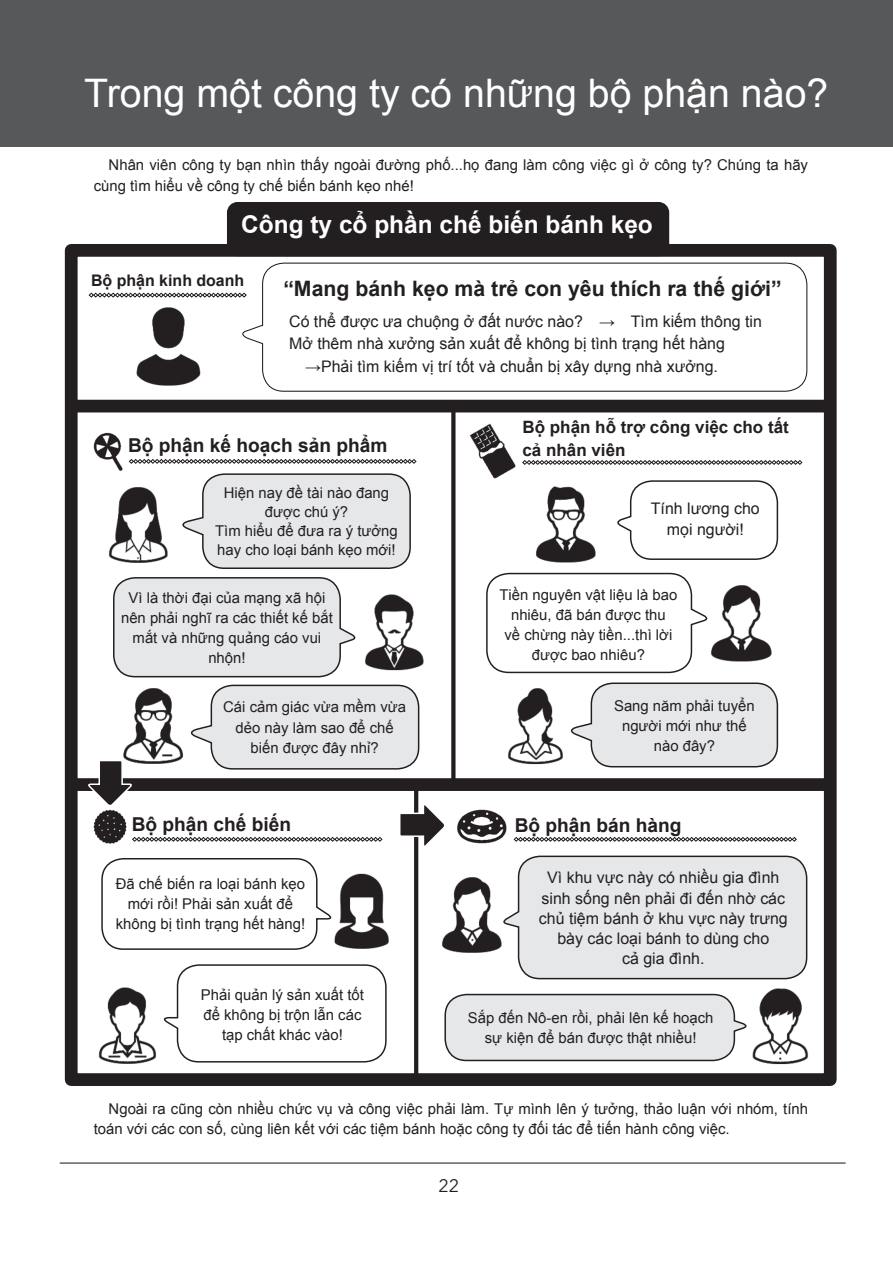
<style>
.page{position:relative;width:893px;height:1263px;background:#fff}
.page>*{position:absolute;margin:0;border:0;box-sizing:border-box;transform-origin:0 0}
.t1{font:39.3px "Arial";color:#fff}
.t2{font:700 24.45px "Arial";color:#fff}
.t3{font:700 21.3px "Arial";color:#231f20}
.t4{font:700 19.2px "Arial";color:#231f20}
.t5{font:18px "Avenir Next";color:#231f20}
.t6{font:700 16.95px "Arial";color:#231f20}
.t7{font:15.9px/20.2px "Arial";color:#231f20;text-align:center}
.t8{font:700 15.9px "Arial";color:#231f20}
.t9{font:14.85px/20.2px "Arial";color:#231f20;text-align:center}
</style>
<div class="page">
<div style="left:0;top:0;width:893px;height:147px;background:#57585a"></div>
<hr style="left:60px;top:1162px;width:785px;height:1px;background:#231f20">
<img style="left:123px;top:688px;width:60px;height:76px">
<div style="left:229px;top:204px;width:438px;height:50px;background:#231f20;border-radius:9px"></div>
<div style="left:227px;top:202px;width:442px;height:54px;border:4px solid #231f20;border-radius:9px"></div>
<div style="left:65px;top:244px;width:772px;height:842px;border:13px solid #231f20"></div>
<svg style="left:239px;top:262px;width:569px;height:130px"></svg>
<img style="left:469px;top:423px;width:47px;height:56px">
<svg style="left:113px;top:577px;width:243px;height:101px;background:#e0e1e2"></svg>
<svg style="left:182px;top:473px;width:229px;height:96px;background:#e0e1e2"></svg>
<svg style="left:570px;top:682px;width:209px;height:86px;background:#e0e1e2"></svg>
<svg style="left:190px;top:684px;width:230px;height:86px;background:#e0e0e2"></svg>
<svg style="left:163px;top:964px;width:224px;height:99px"></svg>
<svg style="left:101px;top:858px;width:231px;height:92px"></svg>
<svg style="left:444px;top:993px;width:303px;height:69px;background:#dedfe0"></svg>
<svg style="left:503px;top:855px;width:305px;height:125px;background:#e1e2e4"></svg>
<svg style="left:617px;top:480px;width:162px;height:80px"></svg>
<svg style="left:486px;top:572px;width:222px;height:102px"></svg>
<img style="left:136px;top:307px;width:64px;height:79px">
<img style="left:93px;top:432px;width:29px;height:38px">
<img style="left:93px;top:810px;width:34px;height:33px">
<img style="left:109px;top:487px;width:59px;height:76px">
<img style="left:365px;top:594px;width:59px;height:77px">
<img style="left:536px;top:486px;width:60px;height:77px">
<img style="left:711px;top:585px;width:61px;height:77px">
<img style="left:508px;top:688px;width:55px;height:77px">
<img style="left:334px;top:873px;width:55px;height:76px">
<img style="left:98px;top:987px;width:59px;height:77px">
<img style="left:457px;top:809px;width:50px;height:35px">
<img style="left:442px;top:877px;width:60px;height:76px">
<img style="left:752px;top:988px;width:56px;height:77px">
<svg style="left:129px;top:459px;width:287px;height:5px"></svg>
<svg style="left:89px;top:293px;width:158px;height:4px"></svg>
<svg style="left:132px;top:837px;width:250px;height:5px"></svg>
<svg style="left:514px;top:837px;width:283px;height:5px"></svg>
<svg style="left:522px;top:460px;width:280px;height:5px"></svg>
<div style="left:71px;top:778px;width:759px;height:13px;background:#231f20"></div>
<div style="left:71px;top:400px;width:759px;height:12px;background:#231f20"></div>
<svg style="left:414px;top:791px;width:4px;height:293px"></svg>
<svg style="left:451px;top:412px;width:4px;height:367px"></svg>
<svg style="left:87px;top:759px;width:46px;height:46px"></svg>
<svg style="left:400px;top:803px;width:44px;height:45px"></svg>
<h1 class="t1" style="left:84px;top:68px;width:746px">Trong một công ty có những bộ phận nào?</h1>
<p class="t9" style="left:94px;top:154px;width:716px;line-height:21.3px;text-align:left;text-indent:15px">Nhân viên công ty bạn nhìn thấy ngoài đường phố...họ đang làm công việc gì ở công ty? Chúng ta hãy cùng tìm hiểu về công ty chế biến bánh kẹo nhé!</p>
<h2 class="t2" style="left:241px;top:208px;width:413px">Công ty cổ phần chế biến bánh kẹo</h2>
<p class="t8" style="left:91px;top:270px;width:155px">Bộ phận kinh doanh</p>
<h3 class="t3" style="left:283px;top:274px;width:500px">“Mang bánh kẹo mà trẻ con yêu thích ra thế giới”</h3>
<p class="t7" style="left:289px;top:311px;width:474px;line-height:21.6px;text-align:left">Có thể được ưa chuộng ở đất nước nào? → Tìm kiếm thông tin<br>Mở thêm nhà xưởng sản xuất để không bị tình trạng hết hàng</p>
<p class="t7" style="left:305px;top:356px;width:414px">→Phải tìm kiếm vị trí tốt và chuẩn bị xây dựng nhà xưởng.</p>
<p class="t6" style="left:522px;top:416px;width:268px">Bộ phận hỗ trợ công việc cho tất</p>
<p class="t4" style="left:128px;top:433px;width:261px">Bộ phận kế hoạch sản phẩm</p>
<p class="t6" style="left:522px;top:439px;width:105px">cả nhân viên</p>
<p class="t9" style="left:215px;top:483px;width:184px;line-height:19.2px">Hiện nay đề tài nào đang được chú ý?<br>Tìm hiểu để đưa ra ý tưởng hay cho loại bánh kẹo mới!</p>
<p class="t9" style="left:121px;top:588px;width:213px">Vì là thời đại của mạng xã hội nên phải nghĩ ra các thiết kế bắt mắt và những quảng cáo vui nhộn!</p>
<p class="t9" style="left:223px;top:697px;width:184px">Cái cảm giác vừa mềm vừa dẻo này làm sao để chế biến được đây nhỉ?</p>
<p class="t7" style="left:651px;top:499px;width:110px">Tính lương cho mọi người!</p>
<p class="t9" style="left:499px;top:584px;width:179px">Tiền nguyên vật liệu là bao nhiêu, đã bán được thu<br>về chừng này tiền...thì lời được bao nhiêu?</p>
<p class="t9" style="left:614px;top:696px;width:142px">Sang năm phải tuyển người mới như thế nào đây?</p>
<p class="t4" style="left:132px;top:811px;width:161px">Bộ phận chế biến</p>
<p class="t4" style="left:515px;top:812px;width:168px">Bộ phận bán hàng</p>
<p class="t9" style="left:116px;top:874px;width:191px">Đã chế biến ra loại bánh kẹo mới rồi! Phải sản xuất để không bị tình trạng hết hàng!</p>
<p class="t9" style="left:201px;top:985px;width:164px">Phải quản lý sản xuất tốt để không bị trộn lẫn các tạp chất khác vào!</p>
<p class="t7" style="left:539px;top:868px;width:250px">Vì khu vực này có nhiều gia đình sinh sống nên phải đi đến nhờ các chủ tiệm bánh ở khu vực này trưng bày các loại bánh to dùng cho<br>cả gia đình.</p>
<p class="t9" style="left:468px;top:1008px;width:247px">Sắp đến Nô-en rồi, phải lên kế hoạch sự kiện để bán được thật nhiều!</p>
<p class="t9" style="left:94px;top:1099px;width:716px;text-align:left;text-indent:15px">Ngoài ra cũng còn nhiều chức vụ và công việc phải làm. Tự mình lên ý tưởng, thảo luận với nhóm, tính toán với các con số, cùng liên kết với các tiệm bánh hoặc công ty đối tác để tiến hành công việc.</p>
<p class="t5" style="left:438px;top:1171px;width:22px">22</p>
</div>
